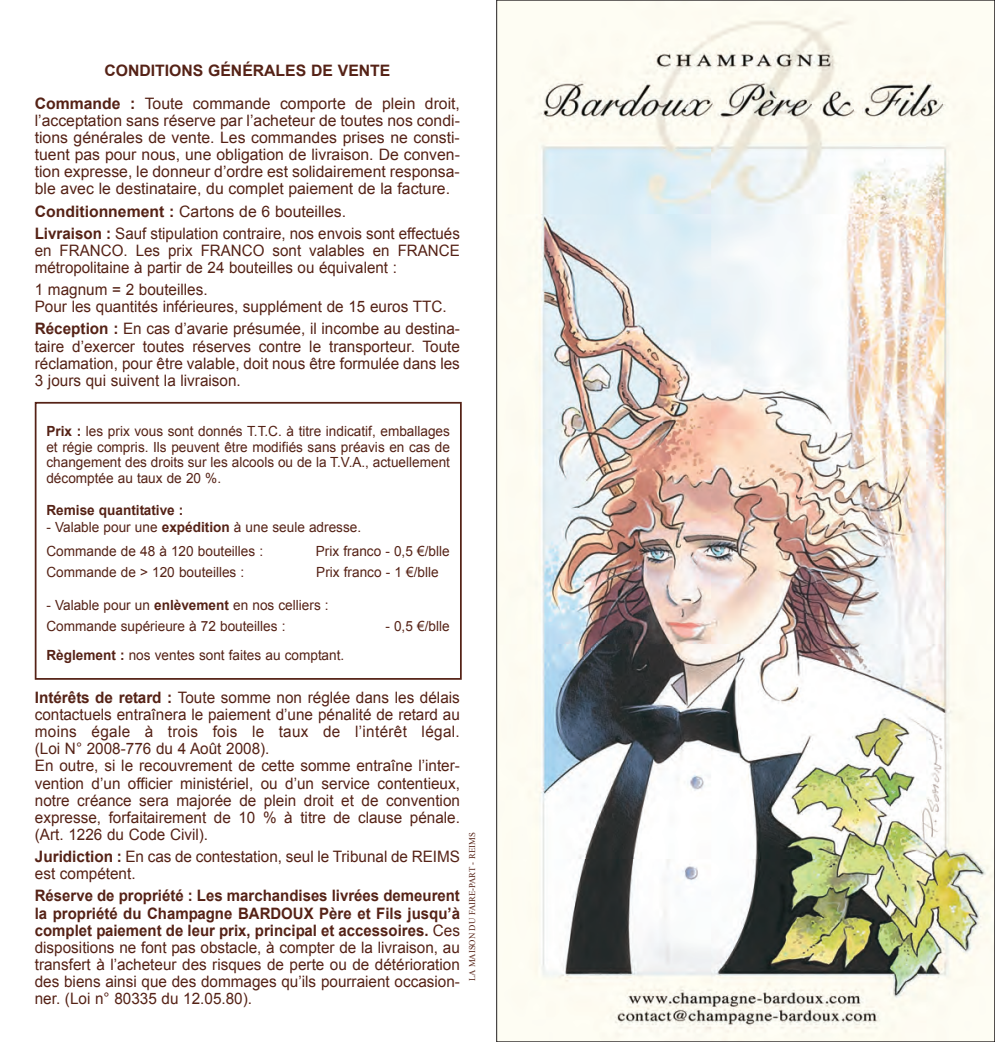
<style>
.page{position:relative;width:995px;height:1042px;background:#fff}
.page>*{position:absolute;margin:0;border:0;box-sizing:border-box;transform-origin:0 0}
.t1{font:15.75px/17.2px "Arial";color:#552216}
.t2{font:15.75px/17.2px "Arial";color:#552216;scale:.96 1}
.t3{font:700 15.75px/32.9px "Arial";color:#552216;text-align:center}
.t4{font:14px/15.8px "Arial";color:#552216}
.t5{font:700 14px "Arial";color:#552216}
.t6{font:8.75px "Times New Roman";color:#552216}
.s1{font-weight:400}
.s2{font-weight:700}
</style>
<div class="page">
<div style="left:35px;top:402px;width:426px;height:278px;border:2px solid #552216"></div>
<img style="left:498px;top:2px;width:494px;height:1038px">
<p class="t3" style="left:35px;top:54px;width:426px">CONDITIONS GéNéRaleS De VeNTe<br>Commande : <span class="s1">Toute commande comporte de plein droit,</span></p>
<p class="t1" style="left:35px;top:112px;width:426px;text-align:justify">l’acceptation sans réserve par l’acheteur de toutes nos condi&shy;tions générales de vente. Les commandes prises ne consti&shy;tuent pas pour nous, une obligation de livraison. De conven&shy;tion expresse, le donneur d’ordre est solidairement responsa&shy;ble avec le destinataire, du complet paiement de la facture.</p>
<p class="t1" style="left:35px;top:200px;width:426px;line-height:22.1px"><span class="s2">Conditionnement :</span> Cartons de 6 bouteilles.<br><span class="s2">livraison :</span> Sauf stipulation contraire, nos envois sont effectués</p>
<p class="t2" style="left:35px;top:242px;width:444px">en FRANCO. Les prix FRANCO sont valables en FRANCe métropolitaine à partir de 24 bouteilles ou équivalent :</p>
<p class="t1" style="left:35px;top:281px;width:413px">1 magnum = 2 bouteilles.<br>Pour les quantités inférieures, supplément de 15 euros TTC.</p>
<p class="t1" style="left:35px;top:320px;width:426px;text-align:justify"><span class="s2">Réception :</span> en cas d’avarie présumée, il incombe au destina&shy;taire d’exercer toutes réserves contre le transporteur. Toute réclamation, pour être valable, doit nous être formulée dans les 3 jours qui suivent la livraison.</p>
<p class="t4" style="left:46px;top:423px;width:405px;text-align:justify"><span class="s2">Prix :</span> les prix vous sont donnés T.T.C. à titre indicatif, emballages et régie compris. Ils peuvent être modifiés sans préavis en cas de changement des droits sur les alcools ou de la T.V.A., actuellement décomptée au taux de 20 %.</p>
<p class="t5" style="left:46px;top:502px;width:138px">Remise quantitative :</p>
<p class="t4" style="left:46px;top:515px;width:316px;line-height:24.2px">- Valable pour une <span class="s2">expédition</span> à une seule adresse.<br>Commande de 48 à 120 bouteilles :</p>
<p class="t4" style="left:316px;top:543px;width:135px">Prix franco - 0,5 €/blle</p>
<p class="t4" style="left:46px;top:564px;width:199px">Commande de &gt; 120 bouteilles :</p>
<p class="t4" style="left:316px;top:564px;width:124px">Prix franco - 1 €/blle</p>
<p class="t4" style="left:46px;top:595px;width:284px;line-height:20.7px">- Valable pour un <span class="s2">enlèvement</span> en nos celliers :<br>Commande supérieure à 72 bouteilles :</p>
<p class="t4" style="left:385px;top:618px;width:66px">- 0,5 €/blle</p>
<p class="t4" style="left:46px;top:647px;width:299px"><span class="s2">Règlement :</span> nos ventes sont faites au comptant.</p>
<p class="t1" style="left:35px;top:689px;width:426px"><span class="s2">Intérêts de retard :</span> Toute somme non réglée dans les délais contactuels entraînera le paiement d’une pénalité de retard au moins égale à trois fois le taux de l’intérêt légal. (Loi N° 2008-776 du 4 Août 2008).<br>en outre, si le recouvrement de cette somme entraîne l’inter&shy;vention d’un officier ministériel, ou d’un service contentieux, notre créance sera majorée de plein droit et de convention expresse, forfaitairement de 10 % à titre de clause pénale. (Art. 1226 du Code Civil).</p>
<p class="t1" style="left:35px;top:848px;width:426px"><span class="s2">Juridiction :</span> en cas de contestation, seul le Tribunal de ReIMS est compétent.</p>
<p class="t1" style="left:35px;top:887px;width:426px;text-align:justify"><span class="s2">Réserve de propriété : les marchandises livrées demeurent la propriété du Champagne BaRDOUX Père et Fils jusqu’à complet paiement de leur prix, principal et accessoires.</span> Ces dispositions ne font pas obstacle, à compter de la livraison, au transfert à l’acheteur des risques de perte ou de détérioration des biens ainsi que des dommages qu’ils pourraient occasion&shy;ner. (Loi n° 80335 du 12.05.80).</p>
<p class="t6" style="left:467px;top:981px;width:150px;rotate:-90deg">LA MAISON DU FAIRE-PART - REIMS</p>
</div>
